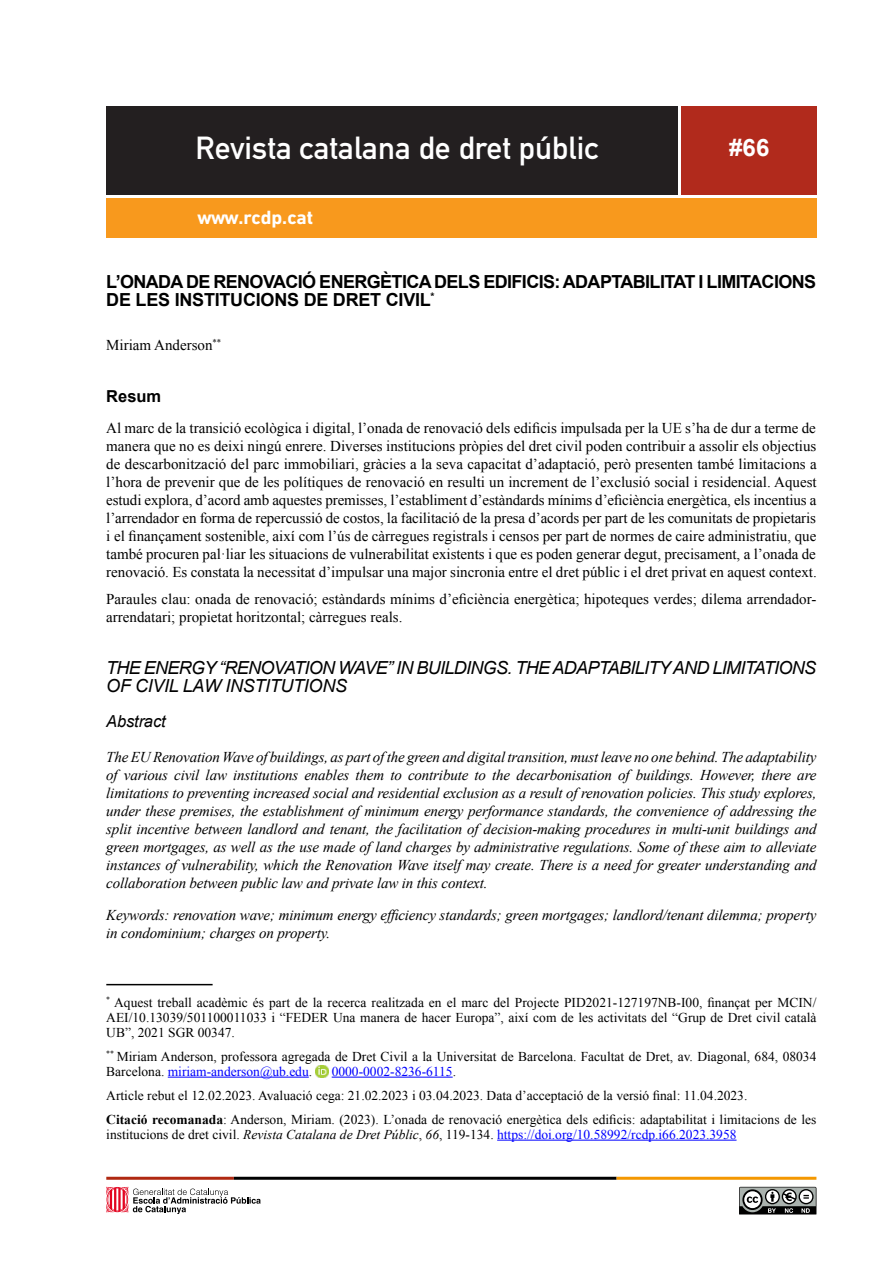
<style>
.page{position:relative;width:893px;height:1263px;background:#fff}
.page>*{position:absolute;margin:0;border:0;box-sizing:border-box;transform-origin:0 0}
.t1{font:700 31.5px "DIN Alternate";color:#fff}
.t2{font:700 24px "Arial";color:#fff}
.t3{font:700 19.5px "DIN Next LT Pro";letter-spacing:-.01em;color:#fff}
.Títol_article{font:700 18px/18px "Arial";letter-spacing:-.035em;color:#000}
.Títol_article_2a_lle{font:italic 18px/18px "Arial";letter-spacing:-.035em;color:#000}
.abstrat_2a_llengua{font:italic 16.5px "Arial";letter-spacing:-.01em;color:#000}
.resum{font:700 16.5px "Arial";color:#000}
.cos_resum_original{font:15px/18px "Times New Roman";color:#000;text-align:justify}
.text_abstract_2a_lle{font:italic 15px/18px "Times New Roman";letter-spacing:-.01em;color:#000;text-align:justify}
.paraules_clau{font:15px/18px "Times New Roman";color:#000}
.paraules_clau_2a_lle{font:italic 15px/18px "Times New Roman";letter-spacing:-.01em;color:#000}
.nom_de_l_autor{font:15px "Times New Roman";color:#000}
.nota_a_peu_de_pàgina{font:13.5px/15px "Times New Roman";color:#000}
.nota_a_peu_de_pàgina-2{font:13.5px "Times New Roman";color:#00f}
.s1{color:#00f}
.s2{color:#000}
.s3{font-weight:700}
.s4{font-style:italic}
</style>
<div class="page">
<div style="left:106px;top:106px;width:572px;height:88px;background:#231f20"></div>
<div style="left:106px;top:198px;width:710px;height:40px;background:#f8991d"></div>
<div style="left:681px;top:106px;width:135px;height:88px;background:#b12a1c"></div>
<hr style="left:106px;top:1177px;width:128px;height:3px;background:#b02811">
<hr style="left:234px;top:1177px;width:383px;height:3px;background:#000">
<hr style="left:617px;top:1177px;width:199px;height:3px;background:#f49800">
<hr style="left:106px;top:984px;width:107px;height:1px;background:#000">
<hr style="left:168px;top:1077px;width:141px;height:1px;background:#00f">
<hr style="left:332px;top:1077px;width:121px;height:1px;background:#00f">
<hr style="left:497px;top:1140px;width:239px;height:1px;background:#00f">
<svg style="left:316px;top:1065px;width:12px;height:13px"></svg>
<svg style="left:106px;top:1187px;width:155px;height:27px"></svg>
<svg style="left:739px;top:1187px;width:77px;height:27px"></svg>
<h1 class="t1" style="left:196px;top:124px;width:404px">Revista catalana de dret públic</h1>
<h2 class="t2" style="left:729px;top:131px;width:42px">#66</h2>
<h3 class="t3" style="left:197px;top:206px;width:117px">www.rcdp.cat</h3>
<h1 class="Títol_article" style="left:106px;top:273px;width:711px">L’ONADA DE RENOVACIÓ ENERGÈTICA DELS EDIFICIS: ADAPTABILITAT I LIMITACIONS<br>DE LES INSTITUCIONS DE DRET CIVIL<sup>*</sup></h1>
<p class="nom_de_l_autor" style="left:106px;top:335px;width:116px">Miriam Anderson<sup>**</sup></p>
<h1 class="resum" style="left:106px;top:385px;width:57px">Resum</h1>
<p class="cos_resum_original" style="left:106px;top:418px;width:712px">Al marc de la transició ecològica i digital, l’onada de renovació dels edificis impulsada per la UE s’ha de dur a terme de manera que no es deixi ningú enrere. Diverses institucions pròpies del dret civil poden contribuir a assolir els objectius de descarbonització del parc immobiliari, gràcies a la seva capacitat d’adaptació, però presenten també limitacions a l’hora de prevenir que de les polítiques de renovació en resulti un increment de l’exclusió social i residencial. Aquest estudi explora, d’acord amb aquestes premisses, l’establiment d’estàndards mínims d’eficiència energètica, els incentius a l’arrendador en forma de repercussió de costos, la facilitació de la presa d’acords per part de les comunitats de propietaris i el finançament sostenible, així com l’ús de càrregues registrals i censos per part de normes de caire administratiu, que també procuren pal·liar les situacions de vulnerabilitat existents i que es poden generar degut, precisament, a l’onada de renovació. Es constata la necessitat d’impulsar una major sincronia entre el dret públic i el dret privat en aquest context.</p>
<p class="paraules_clau" style="left:106px;top:589px;width:712px">Paraules clau: onada de renovació; estàndards mínims d’eficiència energètica; hipoteques verdes; dilema arrendador&shy;arrendatari; propietat horitzontal; càrregues reals.</p>
<h1 class="Títol_article_2a_lle" style="left:106px;top:659px;width:711px">THE ENERGY “RENOVATION WAVE” IN BUILDINGS. THE ADAPTABILITY AND LIMITATIONS<br>OF CIVIL LAW INSTITUTIONS</h1>
<p class="abstrat_2a_llengua" style="left:106px;top:711px;width:61px">Abstract</p>
<p class="text_abstract_2a_lle" style="left:106px;top:748px;width:712px">The EU Renovation Wave of buildings, as part of the green and digital transition, must leave no one behind. The adaptability of various civil law institutions enables them to contribute to the decarbonisation of buildings. However, there are limitations to preventing increased social and residential exclusion as a result of renovation policies. This study explores, under these premises, the establishment of minimum energy performance standards, the convenience of addressing the split incentive between landlord and tenant, the facilitation of decision-making procedures in multi-unit buildings and green mortgages, as well as the use made of land charges by administrative regulations. Some of these aim to alleviate instances of vulnerability, which the Renovation Wave itself may create. There is a need for greater understanding and collaboration between public law and private law in this context.</p>
<p class="paraules_clau_2a_lle" style="left:106px;top:905px;width:712px">Keywords: renovation wave; minimum energy efficiency standards; green mortgages; landlord/tenant dilemma; property in condominium; charges on property.</p>
<p class="nota_a_peu_de_pàgina" style="left:106px;top:994px;width:712px;text-align:justify"><sup>*</sup> Aquest treball acadèmic és part de la recerca realitzada en el marc del Projecte PID2021-127197NB-I00, finançat per MCIN/ AEI/10.13039/501100011033 i “FEDER Una manera de hacer Europa”, així com de les activitats del “Grup de Dret civil català UB”, 2021 SGR 00347.</p>
<p class="nota_a_peu_de_pàgina" style="left:106px;top:1048px;width:712px"><sup>**</sup> Miriam Anderson, professora agregada de Dret Civil a la Universitat de Barcelona. Facultat de Dret, av. Diagonal, 684, 08034<br>Barcelona. <span class="s1">miriam-anderson@ub.edu</span>.</p>
<p class="nota_a_peu_de_pàgina-2" style="left:332px;top:1062px;width:126px">0000-0002-8236-6115<span class="s2">.</span></p>
<p class="nota_a_peu_de_pàgina" style="left:106px;top:1087px;width:643px">Article rebut el 12.02.2023. Avaluació cega: 21.02.2023 i 03.04.2023. Data d’acceptació de la versió final: 11.04.2023.</p>
<p class="nota_a_peu_de_pàgina" style="left:106px;top:1111px;width:712px"><span class="s3">Citació recomanada</span>: Anderson, Miriam. (2023). L’onada de renovació energètica dels edificis: adaptabilitat i limitacions de les institucions de dret civil. <span class="s4">Revista Catalana de Dret Públic</span>, <span class="s4">66</span>, 119-134. <span class="s1">https://doi.org/10.58992/rcdp.i66.2023.3958</span></p>
</div>
